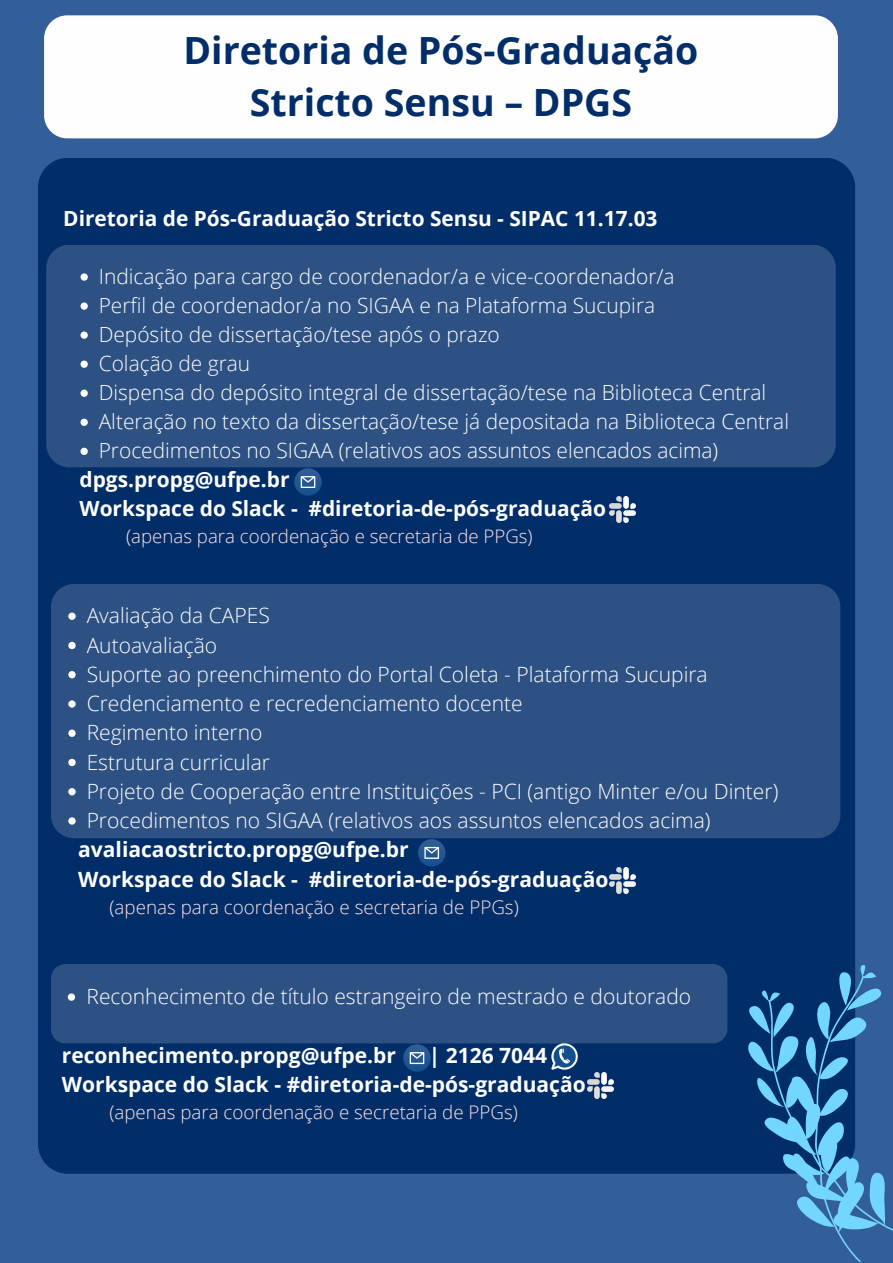
<style>
.page{position:relative;width:893px;height:1263px;background:#325e99}
.page>*{position:absolute;margin:0;border:0;box-sizing:border-box;transform-origin:0 0}
.t1{font:700 37.5px "Open Sans";color:#012d69}
.t2{font:300 21.08px "Open Sans";color:#fff}
.t3{font:700 21.08px "Open Sans";color:#fff}
.t4{font:700 21px "Open Sans";color:#fff}
.t5{font:300 21px "Open Sans";color:#fff}
.t6{font:300 20.92px "Open Sans";color:#fff}
.t7{font:700 20.92px "Open Sans";color:#fff}
.t8{font:300 18.83px "Open Sans";color:#ffe4e5}
.t9{font:300 18.75px "Open Sans";color:#ffe4e5}
.t10{font:300 18.67px "Open Sans";color:#ffe4e5}
</style>
<div class="page">
<div style="left:38px;top:158px;width:817px;height:1016px;background:#012d69;border-radius:30px"></div>
<div style="left:51px;top:584px;width:789px;height:254px;background:#2d5183;border-radius:23px"></div>
<div style="left:44px;top:15px;width:794px;height:123px;background:#fefefe;border-radius:23px"></div>
<div style="left:46px;top:245px;width:789px;height:222px;background:#2d5183;border-radius:23px"></div>
<div style="left:51px;top:964px;width:676px;height:79px;background:#2d5183;border-radius:15px"></div>
<svg style="left:68px;top:993px;width:7px;height:8px"></svg>
<svg style="left:81px;top:273px;width:7px;height:8px"></svg>
<svg style="left:81px;top:302px;width:7px;height:8px"></svg>
<svg style="left:81px;top:331px;width:7px;height:8px"></svg>
<svg style="left:81px;top:361px;width:7px;height:7px"></svg>
<svg style="left:81px;top:390px;width:7px;height:7px"></svg>
<svg style="left:81px;top:419px;width:7px;height:7px"></svg>
<svg style="left:81px;top:448px;width:7px;height:7px"></svg>
<svg style="left:68px;top:612px;width:8px;height:8px"></svg>
<svg style="left:68px;top:642px;width:8px;height:7px"></svg>
<svg style="left:68px;top:671px;width:8px;height:7px"></svg>
<svg style="left:68px;top:700px;width:8px;height:8px"></svg>
<svg style="left:68px;top:729px;width:8px;height:8px"></svg>
<svg style="left:68px;top:759px;width:8px;height:7px"></svg>
<svg style="left:68px;top:788px;width:8px;height:7px"></svg>
<svg style="left:68px;top:817px;width:8px;height:8px"></svg>
<svg style="left:294px;top:468px;width:28px;height:28px"></svg>
<svg style="left:301px;top:476px;width:14px;height:12px"></svg>
<img style="left:609px;top:497px;width:26px;height:26px">
<svg style="left:418px;top:839px;width:27px;height:27px"></svg>
<svg style="left:424px;top:847px;width:15px;height:12px"></svg>
<img style="left:609px;top:867px;width:26px;height:26px">
<svg style="left:403px;top:1044px;width:28px;height:28px"></svg>
<svg style="left:410px;top:1052px;width:14px;height:12px"></svg>
<img style="left:587px;top:1073px;width:26px;height:26px">
<svg style="left:551px;top:1043px;width:27px;height:27px"></svg>
<svg style="left:740px;top:965px;width:153px;height:274px"></svg>
<p class="t1" style="left:183px;top:24px;width:516px">Diretoria de Pós-Graduação</p>
<p class="t1" style="left:250px;top:76px;width:383px">Stricto Sensu – DPGS</p>
<p class="t7" style="left:63px;top:204px;width:596px">Diretoria de Pós-Graduação Stricto Sensu - SIPAC 11.17.03</p>
<p class="t6" style="left:99px;top:262px;width:577px">Indicação para cargo de coordenador/a e vice-coordenador/a</p>
<p class="t6" style="left:99px;top:291px;width:558px">Perfil de coordenador/a no SIGAA e na Plataforma Sucupira</p>
<p class="t6" style="left:99px;top:320px;width:402px">Depósito de dissertação/tese após o prazo</p>
<p class="t6" style="left:99px;top:349px;width:153px">Colação de grau</p>
<p class="t6" style="left:99px;top:378px;width:669px">Dispensa do depósito integral de dissertação/tese na Biblioteca Central</p>
<p class="t6" style="left:99px;top:407px;width:692px">Alteração no texto da dissertação/tese já depositada na Biblioteca Central</p>
<p class="t6" style="left:99px;top:436px;width:621px">Procedimentos no SIGAA (relativos aos assuntos elencados acima)</p>
<p class="t7" style="left:79px;top:465px;width:211px">dpgs.propg@ufpe.br</p>
<p class="t7" style="left:79px;top:494px;width:528px">Workspace do Slack - #diretoria-de-pós-graduação</p>
<p class="t10" style="left:126px;top:523px;width:408px">(apenas para coordenação e secretaria de PPGs)</p>
<p class="t2" style="left:87px;top:601px;width:185px">Avaliação da CAPES</p>
<p class="t2" style="left:87px;top:630px;width:132px">Autoavaliação</p>
<p class="t2" style="left:87px;top:659px;width:622px">Suporte ao preenchimento do Portal Coleta - Plataforma Sucupira</p>
<p class="t2" style="left:87px;top:688px;width:438px">Credenciamento e recredenciamento docente</p>
<p class="t2" style="left:87px;top:718px;width:177px">Regimento interno</p>
<p class="t2" style="left:87px;top:747px;width:185px">Estrutura curricular</p>
<p class="t2" style="left:87px;top:776px;width:693px">Projeto de Cooperação entre Instituições - PCI (antigo Minter e/ou Dinter)</p>
<p class="t2" style="left:87px;top:805px;width:625px">Procedimentos no SIGAA (relativos aos assuntos elencados acima)</p>
<p class="t3" style="left:78px;top:835px;width:332px">avaliacaostricto.propg@ufpe.br</p>
<p class="t3" style="left:78px;top:864px;width:532px">Workspace do Slack - #diretoria-de-pós-graduação</p>
<p class="t8" style="left:109px;top:893px;width:411px">(apenas para coordenação e secretaria de PPGs)</p>
<p class="t5" style="left:87px;top:982px;width:606px">Reconhecimento de título estrangeiro de mestrado e doutorado</p>
<p class="t4" style="left:62px;top:1040px;width:336px">reconhecimento.propg@ufpe.br</p>
<p class="t4" style="left:429px;top:1040px;width:120px">| 2126 7044</p>
<p class="t4" style="left:62px;top:1069px;width:525px">Workspace do Slack - #diretoria-de-pós-graduação</p>
<p class="t9" style="left:109px;top:1099px;width:410px">(apenas para coordenação e secretaria de PPGs)</p>
</div>
